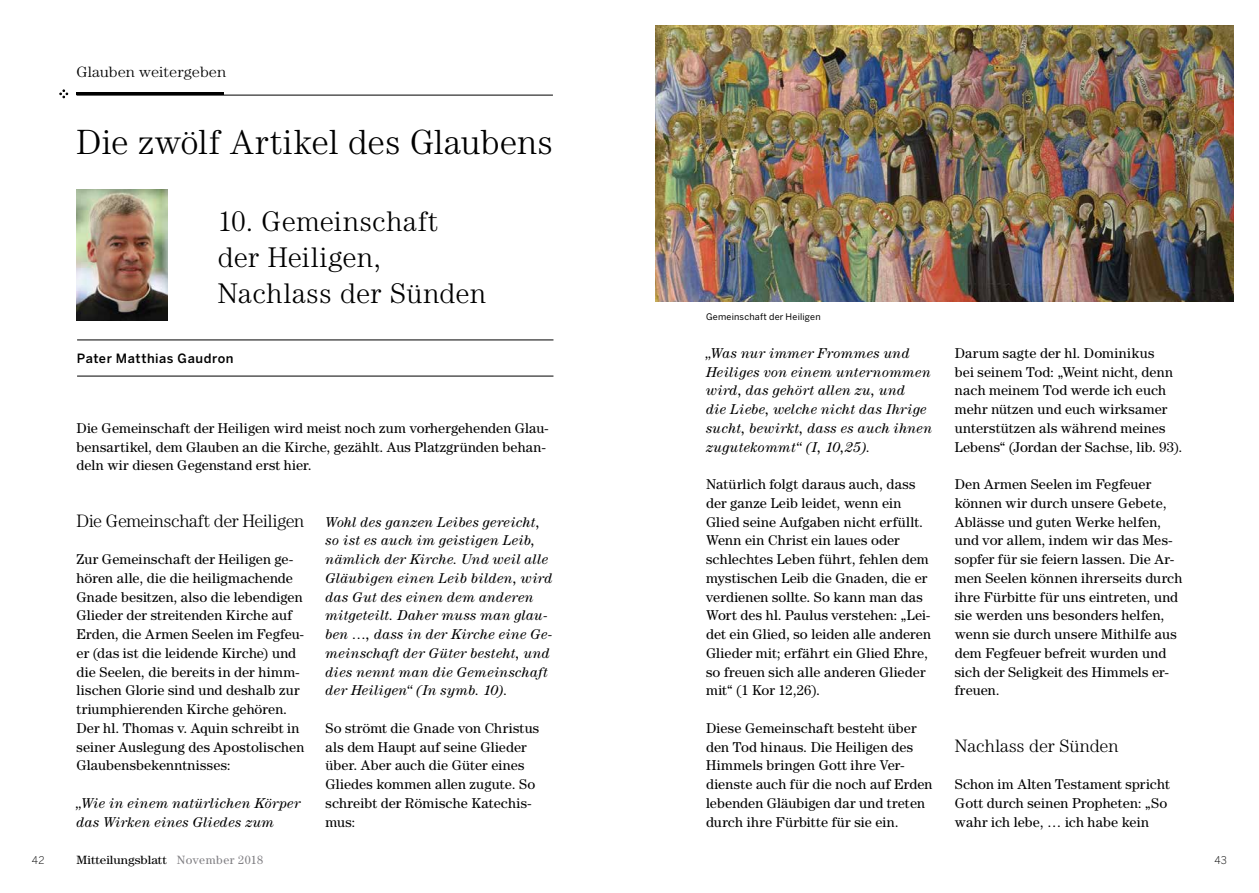
<style>
.page{position:relative;width:1259px;height:893px;background:#fff}
.page>*{position:absolute;margin:0;border:0;box-sizing:border-box;transform-origin:0 0}
.t1{font:300 35.1px "Century Std";letter-spacing:.01em;color:#000}
.t2{font:300 28.5px/36px "Century Std";letter-spacing:.015em;color:#000}
.t3{font:300 18px "Century Std";letter-spacing:-.01em;color:#000}
.t4{font:300 15px "Century Std";color:#000;scale:1.09 1}
.t5{font:14.25px/18.8px "Century Std";letter-spacing:.005em;color:#000}
.t6{font:italic 14.25px/18.8px "Century Std";letter-spacing:.02em;color:#000}
.t7{font:500 12.75px "Benton Sans";letter-spacing:.04em;color:#000}
.t8{font:12px "Century Std";color:#000;scale:1.09 1}
.t9{font:300 10.5px "Benton Sans";color:#000}
.t10{font:9px "Benton Sans";letter-spacing:.02em;color:#000}
.s1{color:#807f83}
</style>
<div class="page">
<svg style="left:60px;top:90px;width:8px;height:8px"></svg>
<hr style="left:77px;top:95px;width:476px;height:1px;background:#000">
<hr style="left:77px;top:93px;width:147px;height:2px;background:#000">
<hr style="left:77px;top:340px;width:476px;height:1px;background:#000">
<hr style="left:77px;top:376px;width:476px;height:1px;background:#000">
<img style="left:77px;top:189px;width:91px;height:131px">
<img style="left:655px;top:26px;width:578px;height:276px">
<p class="t4" style="left:77px;top:63px;width:139px">Glauben weitergeben</p>
<h1 class="t1" style="left:77px;top:122px;width:478px">Die zwölf Artikel des Glaubens</h1>
<h2 class="t2" style="left:218px;top:203px;width:270px">10. Gemeinschaft der Heiligen,<br>Nachlass der Sünden</h2>
<p class="t7" style="left:77px;top:350px;width:158px">Pater Matthias Gaudron</p>
<p class="t5" style="left:77px;top:418px;width:473px">Die Gemeinschaft der Heiligen wird meist noch zum vorhergehenden Glau&shy;bensartikel, dem Glauben an die Kirche, gezählt. Aus Platzgründen behan&shy;deln wir diesen Gegenstand erst hier.</p>
<p class="t3" style="left:77px;top:510px;width:229px">Die Gemeinschaft der Heiligen</p>
<p class="t5" style="left:77px;top:550px;width:229px">Zur Gemeinschaft der Heiligen ge&shy;hören alle, die die heiligmachende Gnade besitzen, also die lebendigen Glieder der streitenden Kirche auf Erden, die Armen Seelen im Fegfeu&shy;er (das ist die leidende Kirche) und die Seelen, die bereits in der himm&shy;lischen Glorie sind und deshalb zur triumphierenden Kirche gehören.<br>Der hl. Thomas v. Aquin schreibt in seiner Auslegung des Apostolischen Glaubensbekenntnisses:</p>
<p class="t6" style="left:77px;top:793px;width:225px">„Wie in einem natürlichen Körper das Wirken eines Gliedes zum</p>
<p class="t6" style="left:325px;top:512px;width:228px">Wohl des ganzen Leibes gereicht, so ist es auch im geistigen Leib, nämlich der Kirche. Und weil alle<br>Gläubigen einen Leib bilden, wird das Gut des einen dem anderen mitgeteilt. Daher muss man glau&shy;ben …, dass in der Kirche eine Ge&shy;meinschaft der Güter besteht, und dies nennt man die Gemeinschaft der Heiligen“ (In symb. 10).</p>
<p class="t5" style="left:325px;top:718px;width:215px">So strömt die Gnade von Christus als dem Haupt auf seine Glieder über. Aber auch die Güter eines<br>Gliedes kommen allen zugute. So schreibt der Römische Katechis&shy;mus:</p>
<p class="t10" style="left:706px;top:311px;width:116px">Gemeinschaft der Heiligen</p>
<p class="t6" style="left:706px;top:343px;width:228px">„Was nur immer Frommes und<br>Heiliges von einem unternommen wird, das gehört allen zu, und<br>die Liebe, welche nicht das Ihrige sucht, bewirkt, dass es auch ihnen zugutekommt“ (I, 10,25).</p>
<p class="t5" style="left:706px;top:475px;width:226px">Natürlich folgt daraus auch, dass der ganze Leib leidet, wenn ein Glied seine Aufgaben nicht erfüllt.<br>Wenn ein Christ ein laues oder schlechtes Leben führt, fehlen dem mystischen Leib die Gnaden, die er verdienen sollte. So kann man das Wort des hl. Paulus verstehen: „Lei&shy;det ein Glied, so leiden alle anderen Glieder mit; erfährt ein Glied Ehre, so freuen sich alle anderen Glieder mit“ (1 Kor 12,26).</p>
<p class="t5" style="left:706px;top:718px;width:228px">Diese Gemeinschaft besteht über den Tod hinaus. Die Heiligen des<br>Himmels bringen Gott ihre Ver&shy;dienste auch für die noch auf Erden lebenden Gläubigen dar und treten durch ihre Fürbitte für sie ein.</p>
<p class="t5" style="left:955px;top:343px;width:229px">Darum sagte der hl. Dominikus<br>bei seinem Tod: „Weint nicht, denn nach meinem Tod werde ich euch mehr nützen und euch wirksamer unterstützen als während meines<br>Lebens“ (Jordan der Sachse, lib. 93).</p>
<p class="t5" style="left:955px;top:475px;width:229px">Den Armen Seelen im Fegfeuer können wir durch unsere Gebete,<br>Ablässe und guten Werke helfen, und vor allem, indem wir das Mes&shy;sopfer für sie feiern lassen. Die Ar&shy;men Seelen können ihrerseits durch ihre Fürbitte für uns eintreten, und sie werden uns besonders helfen, wenn sie durch unsere Mithilfe aus dem Fegfeuer befreit wurden und sich der Seligkeit des Himmels er&shy;freuen.</p>
<p class="t3" style="left:955px;top:735px;width:165px">Nachlass der Sünden</p>
<p class="t5" style="left:955px;top:775px;width:216px">Schon im Alten Testament spricht<br>Gott durch seinen Propheten: „So wahr ich lebe, … ich habe kein</p>
<p class="t9" style="left:32px;top:854px;width:14px">42</p>
<p class="t8" style="left:77px;top:853px;width:173px">Mitteilungsblatt <span class="s1">November 2018</span></p>
<p class="t9" style="left:1214px;top:854px;width:14px">43</p>
</div>
